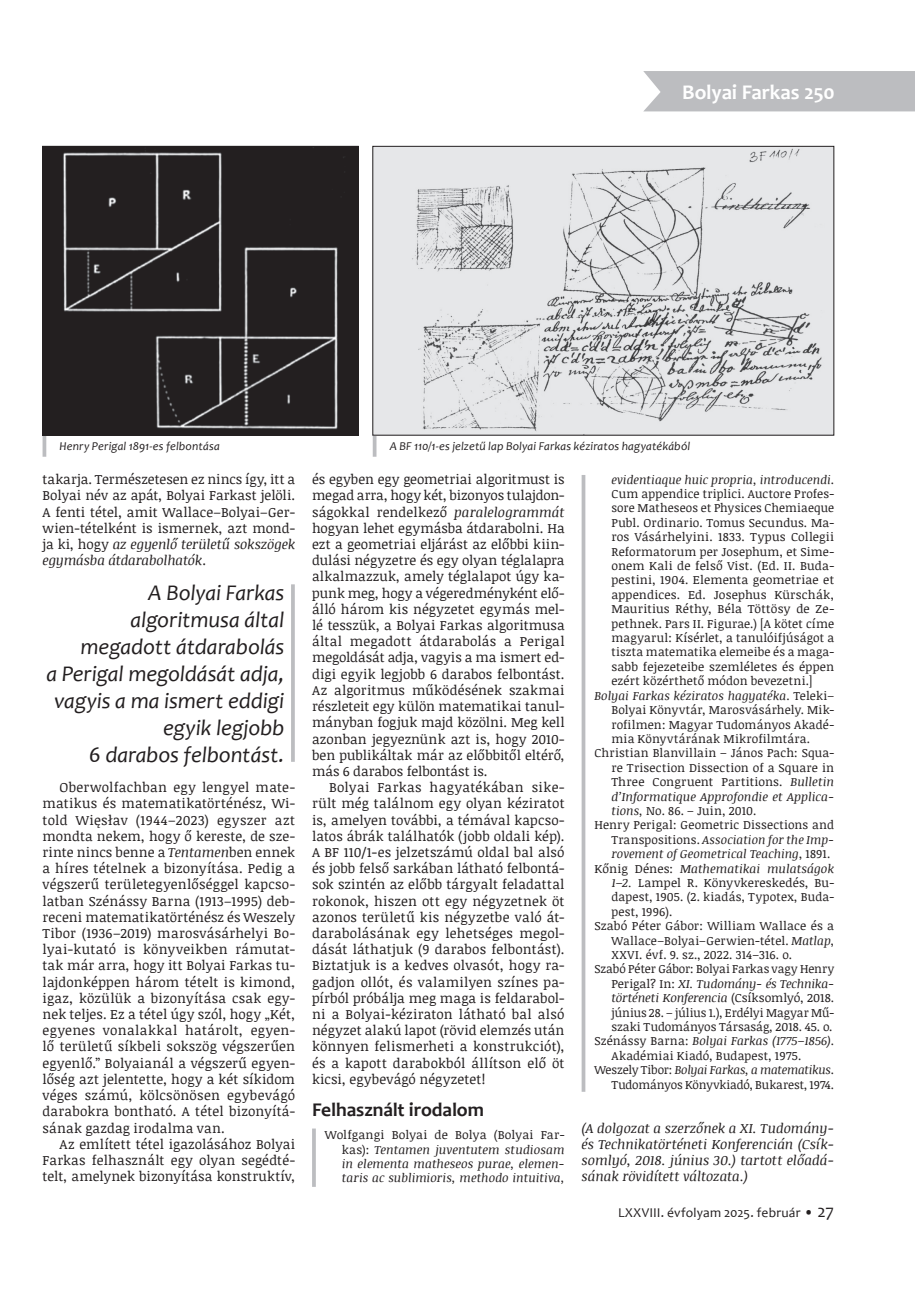
<style>
.page{position:relative;width:915px;height:1306px;background:#fff}
.page>*{position:absolute;margin:0;border:0;box-sizing:border-box;transform-origin:0 0}
.t1{font:italic 22.5px/27px "Candara";letter-spacing:-.005em;color:#231f20;text-align:right}
.t2{font:700 21px "Candara";letter-spacing:-.005em;color:#fff}
.t3{font:700 19.5px "Candara";letter-spacing:-.005em;color:#231f20}
.t4{font:13.5px/16.2px "Noticia Text";letter-spacing:.01em;color:#231f20;text-align:justify}
.t5{font:italic 13.5px/16.2px "Noticia Text";letter-spacing:-.005em;color:#231f20;text-align:justify}
.t6{font:13.5px "Candara";letter-spacing:.01em;color:#231f20}
.t7{font:12px "Noticia Text";letter-spacing:.015em;color:#231f20}
.t8{font:italic 12px/14.4px "Noticia Text";color:#231f20;text-align:justify}
.t9{font:italic 12px "Candara";letter-spacing:.01em;color:#231f20}
.t10{font:12px "Noticia Text";letter-spacing:-.005em;color:#231f20}
.s1{font-style:italic}
.s2{font-style:normal}
.s3{font-size:15px}
.s4{font-size:18px}
</style>
<div class="page">
<div style="left:643px;top:71px;width:271px;height:40px;background:#bcbdc0"></div>
<hr style="left:291px;top:584px;width:4px;height:177px;background:#bcbdc0">
<hr style="left:312px;top:1128px;width:4px;height:58px;background:#bcbdc0">
<svg style="left:581px;top:475px;width:4px;height:616px;background:#c6c7c9"></svg>
<hr style="left:43px;top:435px;width:3px;height:22px;background:#bcbdc0">
<svg style="left:372px;top:435px;width:4px;height:22px"></svg>
<img style="left:44px;top:148px;width:312px;height:285px">
<div style="left:42px;top:146px;width:316px;height:289px;border:1px solid #231f20"></div>
<img style="left:374px;top:148px;width:457px;height:285px">
<div style="left:372px;top:146px;width:461px;height:289px;border:1px solid #231f20"></div>
<h2 class="t2" style="left:682px;top:79px;width:154px">Bolyai Farkas 250</h2>
<p class="t9" style="left:60px;top:439px;width:162px">Henry Perigal 1891-es felbontása</p>
<p class="t9" style="left:389px;top:439px;width:302px">A BF 110/1-es jelzetű lap Bolyai Farkas kéziratos hagyatékából</p>
<p class="t4" style="left:43px;top:471px;width:254px">takarja. Természetesen ez nincs így, itt a Bolyai név az apát, Bolyai Farkast jelöli.<br>A fenti tétel, amit Wallace–Bolyai–Ger&shy;wien-tételként is ismernek, azt mond&shy;ja ki, hogy <span class="s1">az egyenlő területű sokszögek egymásba átdarabolhatók</span>.</p>
<h1 class="t1" style="left:46px;top:578px;width:239px">A Bolyai Farkas algoritmusa által megadott átdarabolás<br>a Perigal megoldását adja, vagyis a ma ismert eddigi egyik legjobb<br>6 darabos felbontást.</h1>
<p class="t4" style="left:42px;top:778px;width:254px;text-indent:17px">Oberwolfachban egy lengyel mate&shy;matikus és matematikatörténész, Wi&shy;told Więsłav (1944–2023) egyszer azt mondta nekem, hogy ő kereste, de sze&shy;rinte nincs benne a <span class="s1">Tentamen</span>ben ennek a híres tételnek a bizonyítása. Pedig a végszerű területegyenlőséggel kapcso&shy;latban Szénássy Barna (1913–1995) deb&shy;receni matematikatörténész és Weszely Tibor (1936–2019) marosvásárhelyi Bo&shy;lyai-kutató is könyveikben rámutat&shy;tak már arra, hogy itt Bolyai Farkas tu&shy;lajdonképpen három tételt is kimond, igaz, közülük a bizonyítása csak egy&shy;nek teljes. Ez a tétel úgy szól, hogy „Két, egyenes vonalakkal határolt, egyen&shy;lő területű síkbeli sokszög végszerűen egyenlő.” Bolyaianál a végszerű egyen&shy;lőség azt jelentette, hogy a két síkidom véges számú, kölcsönösen egybevágó darabokra bontható. A tétel bizonyítá&shy;sának gazdag irodalma van.</p>
<p class="t4" style="left:42px;top:1135px;width:254px;text-indent:17px">Az említett tétel igazolásához Bolyai Farkas felhasznált egy olyan segédté&shy;telt, amelynek bizonyítása konstruktív,</p>
<p class="t4" style="left:312px;top:471px;width:254px">és egyben egy geometriai algoritmust is megad arra, hogy két, bizonyos tulajdon&shy;ságokkal rendelkező <span class="s1">paralelogrammát </span>hogyan lehet egymásba átdarabolni. Ha ezt a geometriai eljárást az előbbi kiin&shy;dulási négyzetre és egy olyan téglalapra alkalmazzuk, amely téglalapot úgy ka&shy;punk meg, hogy a végeredményként elő&shy;álló három kis négyzetet egymás mel&shy;lé tesszük, a Bolyai Farkas algoritmusa által megadott átdarabolás a Perigal megoldását adja, vagyis a ma ismert ed&shy;digi egyik legjobb 6 darabos felbontást.<br>Az algoritmus működésének szakmai részleteit egy külön matematikai tanul&shy;mányban fogjuk majd közölni. Meg kell azonban jegyeznünk azt is, hogy 2010- ben publikáltak már az előbbitől eltérő, más 6 darabos felbontást is.</p>
<p class="t4" style="left:312px;top:778px;width:254px;text-indent:17px">Bolyai Farkas hagyatékában sike&shy;rült még találnom egy olyan kéziratot is, amelyen további, a témával kapcso&shy;latos ábrák találhatók (jobb oldali kép).<br>A BF 110/1-es jelzetszámú oldal bal alsó és jobb felső sarkában látható felbontá&shy;sok szintén az előbb tárgyalt feladattal rokonok, hiszen ott egy négyzetnek öt azonos területű kis négyzetbe való át&shy;darabolásának egy lehetséges megol&shy;dását láthatjuk (9 darabos felbontást).<br>Biztatjuk is a kedves olvasót, hogy ra&shy;gadjon ollót, és valamilyen színes pa&shy;pírból próbálja meg maga is feldarabol&shy;ni a Bolyai-kéziraton látható bal alsó négyzet alakú lapot (rövid elemzés után könnyen felismerheti a konstrukciót), és a kapott darabokból állítson elő öt kicsi, egybevágó négyzetet!</p>
<h3 class="t3" style="left:312px;top:1097px;width:173px">Felhasznált irodalom</h3>
<p class="t8" style="left:342px;top:1127px;width:224px;text-indent:-17px"><span class="s2">Wolfgangi Bolyai de Bolya (Bolyai Far&shy;kas):</span> Tentamen juventutem studiosam in elementa matheseos purae, elemen&shy;taris ac sublimioris, methodo intuitiva,</p>
<p class="t8" style="left:611px;top:472px;width:222px">evidentiaque huic propria, introducendi<span class="s2">.</span></p>
<p class="t7" style="left:611px;top:485px;width:224px">Cum appendice triplici. Auctore Profes-</p>
<p class="t7" style="left:611px;top:499px;width:224px">sore Matheseos et Physices Chemiaeque</p>
<p class="t7" style="left:611px;top:514px;width:224px">Publ. Ordinario. Tomus Secundus. Ma-</p>
<p class="t7" style="left:611px;top:528px;width:224px">ros Vásárhelyini. 1833. Typus Collegii</p>
<p class="t7" style="left:611px;top:543px;width:224px">Reformatorum per Josephum, et Sime-</p>
<p class="t7" style="left:611px;top:557px;width:224px">onem Kali de felső Vist. (Ed. II. Buda-</p>
<p class="t7" style="left:611px;top:571px;width:224px">pestini, 1904. Elementa geometriae et</p>
<p class="t7" style="left:611px;top:586px;width:224px">appendices. Ed. Josephus Kürschák,</p>
<p class="t7" style="left:611px;top:600px;width:224px">Mauritius Réthy, Béla Töttösy de Ze-</p>
<p class="t7" style="left:611px;top:615px;width:224px">pethnek. Pars II. Figurae.) [A kötet címe</p>
<p class="t7" style="left:611px;top:629px;width:224px">magyarul: Kísérlet, a tanulóifjúságot a</p>
<p class="t7" style="left:611px;top:643px;width:224px">tiszta matematika elemeibe és a maga-</p>
<p class="t7" style="left:611px;top:658px;width:224px">sabb fejezeteibe szemléletes és éppen</p>
<p class="t7" style="left:611px;top:672px;width:202px">ezért közérthető módon bevezetni.]</p>
<p class="t8" style="left:594px;top:688px;width:241px">Bolyai Farkas kéziratos hagyatéka<span class="s2">. Teleki–</span></p>
<p class="t7" style="left:611px;top:701px;width:224px">Bolyai Könyvtár, Marosvásárhely. Mik-</p>
<p class="t7" style="left:611px;top:715px;width:224px">rofilmen: Magyar Tudományos Akadé-</p>
<p class="t7" style="left:611px;top:730px;width:200px">mia Könyvtárának Mikrofilmtára.</p>
<p class="t7" style="left:594px;top:744px;width:241px">Christian Blanvillain – János Pach: Squa-</p>
<p class="t7" style="left:611px;top:759px;width:224px">re Trisection Dissection of a Square in</p>
<p class="t7" style="left:611px;top:773px;width:224px">Three Congruent Partitions. <span class="s1">Bulletin</span></p>
<p class="t8" style="left:611px;top:788px;width:224px">d’Informatique Approfondie et Applica-</p>
<p class="t7" style="left:611px;top:802px;width:146px"><span class="s1">tions,</span> No. 86. – Juin, 2010.</p>
<p class="t7" style="left:594px;top:816px;width:241px">Henry Perigal: Geometric Dissections and</p>
<p class="t8" style="left:611px;top:832px;width:224px"><span class="s2">Transpositions.</span> Association for the Imp-</p>
<p class="t8" style="left:611px;top:846px;width:220px">rovement of Geometrical Teaching<span class="s2">, 1891.</span></p>
<p class="t8" style="left:594px;top:860px;width:241px"><span class="s2">Kőnig Dénes:</span> Mathematikai mulatságok</p>
<p class="t7" style="left:611px;top:874px;width:224px"><span class="s1">1–2.</span> Lampel R. Könyvkereskedés, Bu-</p>
<p class="t7" style="left:611px;top:888px;width:224px">dapest, 1905. (2. kiadás, Typotex, Buda-</p>
<p class="t7" style="left:611px;top:903px;width:61px">pest, 1996).</p>
<p class="t7" style="left:594px;top:917px;width:241px">Szabó Péter Gábor: William Wallace és a</p>
<p class="t7" style="left:611px;top:931px;width:224px">Wallace–Bolyai–Gerwien-tétel. <span class="s1">Matlap</span>,</p>
<p class="t7" style="left:611px;top:946px;width:182px">XXVI. évf. 9. sz., 2022. 314–316. o.</p>
<p class="t7" style="left:594px;top:960px;width:241px">Szabó Péter Gábor: Bolyai Farkas vagy Henry</p>
<p class="t8" style="left:611px;top:976px;width:224px"><span class="s2">Perigal? In:</span> XI. Tudomány- és Technika-</p>
<p class="t8" style="left:611px;top:990px;width:224px">történeti Konferencia <span class="s2">(Csíksomlyó, 2018.</span></p>
<p class="t7" style="left:611px;top:1003px;width:224px">június 28. – július 1.), Erdélyi Magyar Mű-</p>
<p class="t7" style="left:611px;top:1018px;width:222px">szaki Tudományos Társaság, 2018. 45. o.</p>
<p class="t8" style="left:594px;top:1033px;width:239px"><span class="s2">Szénássy Barna:</span> Bolyai Farkas (1775–1856)<span class="s2">.</span></p>
<p class="t7" style="left:611px;top:1047px;width:190px">Akadémiai Kiadó, Budapest, 1975.</p>
<p class="t8" style="left:594px;top:1062px;width:239px"><span class="s2">Weszely Tibor:</span> Bolyai Farkas, a matematikus<span class="s2">.</span></p>
<p class="t10" style="left:611px;top:1075px;width:222px">Tudományos Könyvkiadó, Bukarest, 1974.</p>
<p class="t5" style="left:581px;top:1119px;width:254px">(A dolgozat a szerzőnek a XI. Tudomány&shy;és Technikatörténeti Konferencián (Csík&shy;somlyó, 2018. június 30.) tartott előadá&shy;sának rövidített változata.)</p>
<p class="t6" style="left:617px;top:1204px;width:217px">LXXVIII. évfolyam 2025. február <span class="s3">•</span> <span class="s4">27</span></p>
</div>
